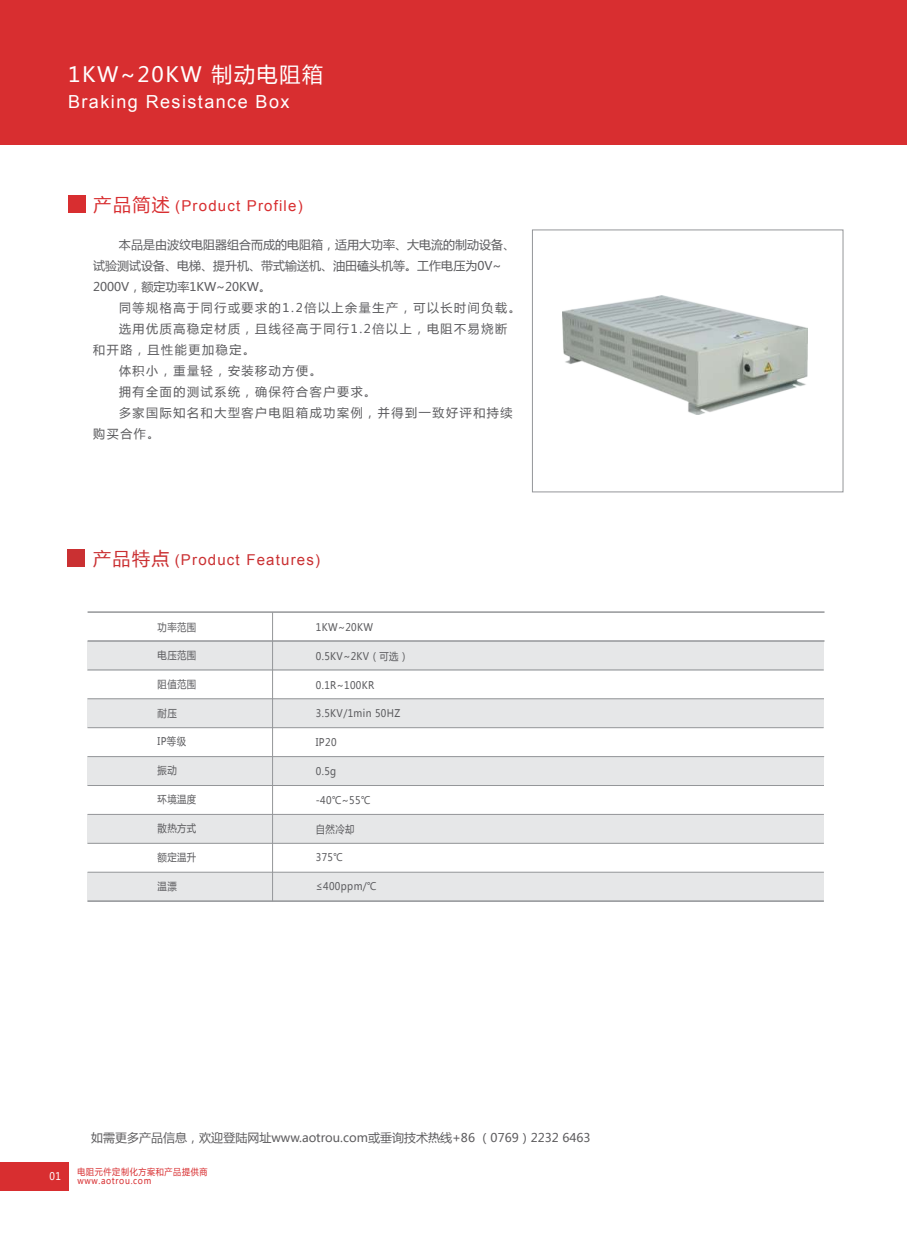
<style>
.page{position:relative;width:919px;height:1238px;background:#fff}
.page>*{position:absolute;margin:0;border:0;box-sizing:border-box;transform-origin:0 0}
.t1{font:21px "Microsoft Ya Hei";letter-spacing:.08em;color:#fff}
.t2{font:18px "Arial";letter-spacing:.08em;color:#fff}
.t3{font:15px "Arial";letter-spacing:.08em;color:#ca3032}
.t4{font:15px "Arial";letter-spacing:.08em;color:#d82e30}
.t5{font:12px "Microsoft Ya Hei";letter-spacing:.135em;color:#5b5b5e}
.t6{font:12px/21px "Microsoft Ya Hei";color:#5b5b5e}
.t7{font:12px "Microsoft Ya Hei";color:#5d5c5e}
.t8{font:10.5px "Microsoft Ya Hei";letter-spacing:.04em;color:#5b5b5e;scale:.9 1}
.t9{font:10.5px "Microsoft Ya Hei";color:#fff;scale:.9 1}
.t10{font:9px "Microsoft Ya Hei";letter-spacing:.08em;color:#d82e30;scale:.9 1}
.s1{font-family:"Microsoft Ya Hei";font-size:18px}
</style>
<div class="page">
<div style="left:88px;top:641px;width:735px;height:29px;background:#e6e7e8"></div>
<div style="left:88px;top:698px;width:735px;height:29px;background:#e6e7e8"></div>
<div style="left:88px;top:756px;width:735px;height:29px;background:#e6e7e8"></div>
<div style="left:88px;top:814px;width:735px;height:29px;background:#e6e7e8"></div>
<div style="left:88px;top:872px;width:735px;height:29px;background:#e6e7e8"></div>
<div style="left:0;top:1162px;width:68px;height:28px;background:#d82e30"></div>
<div style="left:0;top:0;width:906px;height:145px;background:#d82e30"></div>
<div style="left:68px;top:196px;width:17px;height:17px;background:#d82e30"></div>
<div style="left:68px;top:550px;width:17px;height:17px;background:#ca3032"></div>
<div style="left:532px;top:230px;width:311px;height:262px;border:1px solid #949699"></div>
<hr style="left:88px;top:640px;width:736px;height:1px;background:#949699">
<hr style="left:88px;top:611px;width:736px;height:2px;background:#949699">
<hr style="left:88px;top:669px;width:735px;height:1px;background:#949699">
<hr style="left:88px;top:698px;width:735px;height:1px;background:#949699">
<hr style="left:88px;top:727px;width:735px;height:1px;background:#949699">
<hr style="left:88px;top:756px;width:736px;height:1px;background:#949699">
<hr style="left:272px;top:612px;width:1px;height:289px;background:#949699">
<hr style="left:88px;top:785px;width:735px;height:1px;background:#949699">
<hr style="left:88px;top:814px;width:735px;height:1px;background:#949699">
<hr style="left:88px;top:900px;width:735px;height:1px;background:#949699">
<hr style="left:88px;top:843px;width:735px;height:1px;background:#949699">
<hr style="left:88px;top:871px;width:735px;height:1px;background:#949699">
<img style="left:563px;top:295px;width:244px;height:120px">
<h1 class="t1" style="left:68px;top:60px;width:256px">1KW~20KW 制动电阻箱</h1>
<h2 class="t2" style="left:68px;top:94px;width:223px">Braking Resistance Box</h2>
<p class="t4" style="left:94px;top:200px;width:210px"><span class="s1">产品简述</span> (Product Profile)</p>
<p class="t6" style="left:93px;top:233px;width:423px;text-indent:26px">本品是由波纹电阻器组合而成的电阻箱，适用大功率、大电流的制动设备、试验测试设备、电梯、提升机、带式输送机、油田磕头机等。工作电压为0V~<br>2000V，额定功率1KW~20KW。</p>
<p class="t5" style="left:119px;top:299px;width:403px">同等规格高于同行或要求的1.2倍以上余量生产，可以长时间负载。</p>
<p class="t5" style="left:119px;top:320px;width:389px">选用优质高稳定材质，且线径高于同行1.2倍以上，电阻不易烧断</p>
<p class="t5" style="left:93px;top:341px;width:163px">和开路，且性能更加稳定。</p>
<p class="t5" style="left:119px;top:362px;width:204px">体积小，重量轻，安装移动方便。</p>
<p class="t5" style="left:119px;top:383px;width:259px">拥有全面的测试系统，确保符合客户要求。</p>
<p class="t5" style="left:119px;top:404px;width:395px">多家国际知名和大型客户电阻箱成功案例，并得到一致好评和持续</p>
<p class="t5" style="left:93px;top:425px;width:68px">购买合作。</p>
<p class="t3" style="left:93px;top:554px;width:229px"><span class="s1">产品特点</span> (Product Features)</p>
<p class="t8" style="left:158px;top:620px;width:45px">功率范围</p>
<p class="t8" style="left:316px;top:623px;width:65px">1KW~20KW</p>
<p class="t8" style="left:158px;top:648px;width:45px">电压范围</p>
<p class="t8" style="left:316px;top:649px;width:104px">0.5KV~2KV（可选）</p>
<p class="t8" style="left:158px;top:677px;width:45px">阻值范围</p>
<p class="t8" style="left:158px;top:705px;width:23px">耐压</p>
<p class="t8" style="left:158px;top:734px;width:33px">IP等级</p>
<p class="t8" style="left:158px;top:763px;width:23px">振动</p>
<p class="t8" style="left:158px;top:792px;width:45px">环境温度</p>
<p class="t8" style="left:158px;top:821px;width:45px">散热方式</p>
<p class="t8" style="left:158px;top:849px;width:45px">额定温升</p>
<p class="t8" style="left:158px;top:879px;width:23px">温漂</p>
<p class="t8" style="left:316px;top:680px;width:66px">0.1R~100KR</p>
<p class="t8" style="left:316px;top:706px;width:95px">3.5KV/1min 50HZ</p>
<p class="t8" style="left:316px;top:738px;width:24px">IP20</p>
<p class="t8" style="left:316px;top:766px;width:24px">0.5g</p>
<p class="t8" style="left:316px;top:792px;width:62px">-40℃~55℃</p>
<p class="t8" style="left:316px;top:821px;width:45px">自然冷却</p>
<p class="t8" style="left:316px;top:850px;width:32px">375℃</p>
<p class="t8" style="left:316px;top:879px;width:69px">≤400ppm/℃</p>
<p class="t9" style="left:49px;top:1171px;width:15px">01</p>
<p class="t7" style="left:91px;top:1129px;width:501px">如需更多产品信息，欢迎登陆网址www.aotrou.com或垂询技术热线+86 （0769）2232 6463</p>
<p class="t10" style="left:77px;top:1165px;width:146px">电阻元件定制化方案和产品提供商</p>
<p class="t10" style="left:77px;top:1177px;width:84px">www.aotrou.com</p>
</div>
